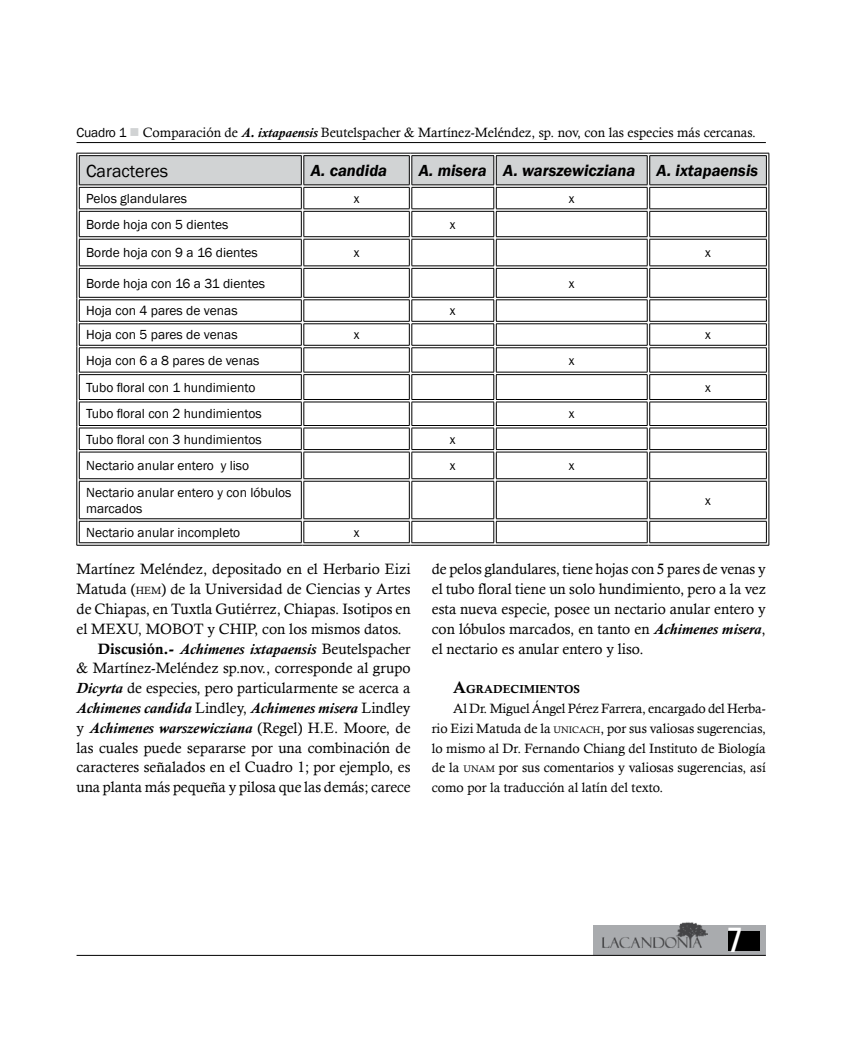
<style>
.page{position:relative;width:851px;height:1063px;background:#fff}
.page>*{position:absolute;margin:0;border:0;box-sizing:border-box;transform-origin:0 0}
.t1{font:condensed 34.5px "Univers";color:#fff}
.t2{font:18px "Franklin Gothic";color:#000}
.t3{font:italic 600 16.5px "Franklin Gothic";color:#000}
.t4{font:15px/19.8px "Calisto";color:#000;text-align:justify}
.t5{font:italic 700 15px "Calisto";color:#000}
.t6{font:13.5px/19.8px "Calisto";color:#000;text-align:justify}
.t7{font:13.5px/16.2px "Franklin Gothic";color:#000}
.t8{font:11.55px "Calis MT Bol";color:#000}
.s1{font-family:"Franklin Gothic"}
.s2{color:#d1d3d4}
.s3{font-weight:700;font-style:italic}
.s4{font-size:10.5px}
.s5{font-family:"Calis MT Bol";font-weight:400;font-style:normal}
.s6{font-weight:400;font-style:normal}
.s7{font-size:16.5px}
.s8{font-size:9.45px}
</style>
<div class="page">
<div style="left:592px;top:925px;width:173px;height:30px;background:#a9abae"></div>
<div style="left:728px;top:931px;width:31px;height:19px;background:#000"></div>
<hr style="left:76px;top:955px;width:689px;height:1px;background:#000">
<img style="left:602px;top:922px;width:105px;height:26px">
<svg style="left:77px;top:481px;width:2px;height:38px"></svg>
<hr style="left:76px;top:153px;width:226px;height:1px;background:#000">
<hr style="left:302px;top:153px;width:108px;height:1px;background:#000">
<hr style="left:410px;top:153px;width:85px;height:1px;background:#000">
<hr style="left:495px;top:153px;width:153px;height:1px;background:#000">
<hr style="left:648px;top:153px;width:121px;height:1px;background:#000">
<svg style="left:76px;top:154px;width:693px;height:326px"></svg>
<hr style="left:79px;top:478px;width:222px;height:1px;background:#000">
<hr style="left:79px;top:481px;width:222px;height:1px;background:#000">
<hr style="left:76px;top:480px;width:1px;height:40px;background:#000">
<hr style="left:79px;top:481px;width:1px;height:38px;background:#000">
<hr style="left:303px;top:478px;width:106px;height:1px;background:#000">
<hr style="left:303px;top:481px;width:106px;height:1px;background:#000">
<hr style="left:301px;top:481px;width:1px;height:38px;background:#000">
<hr style="left:303px;top:481px;width:1px;height:38px;background:#000">
<hr style="left:411px;top:478px;width:83px;height:1px;background:#000">
<hr style="left:411px;top:481px;width:83px;height:1px;background:#000">
<hr style="left:409px;top:481px;width:1px;height:38px;background:#000">
<hr style="left:411px;top:481px;width:1px;height:38px;background:#000">
<hr style="left:496px;top:478px;width:151px;height:1px;background:#000">
<hr style="left:496px;top:481px;width:151px;height:1px;background:#000">
<hr style="left:493px;top:481px;width:1px;height:38px;background:#000">
<hr style="left:496px;top:481px;width:1px;height:38px;background:#000">
<hr style="left:649px;top:478px;width:117px;height:1px;background:#000">
<hr style="left:649px;top:481px;width:117px;height:1px;background:#000">
<hr style="left:647px;top:481px;width:1px;height:38px;background:#000">
<hr style="left:649px;top:481px;width:1px;height:38px;background:#000">
<hr style="left:766px;top:481px;width:1px;height:38px;background:#000">
<hr style="left:768px;top:480px;width:1px;height:40px;background:#000">
<hr style="left:79px;top:519px;width:222px;height:1px;background:#000">
<hr style="left:79px;top:521px;width:222px;height:1px;background:#000">
<svg style="left:76px;top:520px;width:4px;height:25px"></svg>
<hr style="left:303px;top:519px;width:106px;height:1px;background:#000">
<hr style="left:303px;top:521px;width:106px;height:1px;background:#000">
<svg style="left:301px;top:522px;width:3px;height:21px"></svg>
<hr style="left:411px;top:519px;width:83px;height:1px;background:#000">
<hr style="left:411px;top:521px;width:83px;height:1px;background:#000">
<svg style="left:409px;top:522px;width:3px;height:21px"></svg>
<hr style="left:496px;top:519px;width:151px;height:1px;background:#000">
<hr style="left:496px;top:521px;width:151px;height:1px;background:#000">
<svg style="left:493px;top:522px;width:4px;height:21px"></svg>
<hr style="left:649px;top:519px;width:117px;height:1px;background:#000">
<hr style="left:649px;top:521px;width:117px;height:1px;background:#000">
<svg style="left:647px;top:522px;width:3px;height:21px"></svg>
<svg style="left:766px;top:520px;width:3px;height:25px"></svg>
<hr style="left:79px;top:542px;width:222px;height:1px;background:#000">
<hr style="left:76px;top:545px;width:226px;height:1px;background:#000">
<hr style="left:303px;top:542px;width:106px;height:1px;background:#000">
<hr style="left:302px;top:545px;width:108px;height:1px;background:#000">
<hr style="left:411px;top:542px;width:83px;height:1px;background:#000">
<hr style="left:410px;top:545px;width:85px;height:1px;background:#000">
<hr style="left:496px;top:542px;width:151px;height:1px;background:#000">
<hr style="left:495px;top:545px;width:153px;height:1px;background:#000">
<hr style="left:649px;top:542px;width:117px;height:1px;background:#000">
<hr style="left:648px;top:545px;width:121px;height:1px;background:#000">
<hr style="left:76px;top:142px;width:689px;height:1px;background:#000">
<p class="t6" style="left:77px;top:123px;width:681px"><span class="s1">Cuadro 1</span> <span class="s2">■</span> Comparación de <span class="s3">A. ixtapaensis</span> Beutelspacher &amp; Martínez-Meléndez, sp. nov, con las especies más cercanas.</p>
<p class="t2" style="left:86px;top:160px;width:84px">Caracteres</p>
<p class="t3" style="left:310px;top:161px;width:78px">A. candida</p>
<p class="t3" style="left:418px;top:161px;width:218px">A. misera A. warszewicziana</p>
<p class="t3" style="left:656px;top:161px;width:103px">A. ixtapaensis</p>
<p class="t7" style="left:86px;top:190px;width:102px">Pelos glandulares</p>
<p class="t7" style="left:353px;top:190px;width:7px">x</p>
<p class="t7" style="left:569px;top:190px;width:7px">x</p>
<p class="t7" style="left:86px;top:216px;width:144px">Borde hoja con 5 dientes</p>
<p class="t7" style="left:450px;top:216px;width:7px">x</p>
<p class="t7" style="left:86px;top:244px;width:173px">Borde hoja con 9 a 16 dientes</p>
<p class="t7" style="left:353px;top:244px;width:7px">x</p>
<p class="t7" style="left:705px;top:244px;width:7px">x</p>
<p class="t7" style="left:86px;top:275px;width:180px">Borde hoja con 16 a 31 dientes</p>
<p class="t7" style="left:569px;top:275px;width:7px">x</p>
<p class="t7" style="left:86px;top:302px;width:153px">Hoja con 4 pares de venas</p>
<p class="t7" style="left:450px;top:302px;width:7px">x</p>
<p class="t7" style="left:86px;top:326px;width:153px">Hoja con 5 pares de venas</p>
<p class="t7" style="left:353px;top:326px;width:7px">x</p>
<p class="t7" style="left:705px;top:326px;width:7px">x</p>
<p class="t7" style="left:86px;top:352px;width:175px">Hoja con 6 a 8 pares de venas</p>
<p class="t7" style="left:569px;top:352px;width:7px">x</p>
<p class="t7" style="left:86px;top:379px;width:171px">Tubo floral con 1 hundimiento</p>
<p class="t7" style="left:705px;top:379px;width:7px">x</p>
<p class="t7" style="left:86px;top:406px;width:177px">Tubo floral con 2 hundimientos</p>
<p class="t7" style="left:569px;top:406px;width:7px">x</p>
<p class="t7" style="left:86px;top:431px;width:177px">Tubo floral con 3 hundimientos</p>
<p class="t7" style="left:450px;top:431px;width:7px">x</p>
<p class="t7" style="left:86px;top:457px;width:164px">Nectario anular entero y liso</p>
<p class="t7" style="left:450px;top:457px;width:7px">x</p>
<p class="t7" style="left:569px;top:457px;width:7px">x</p>
<p class="t7" style="left:86px;top:484px;width:207px">Nectario anular entero y con lóbulos marcados</p>
<p class="t7" style="left:705px;top:492px;width:7px">x</p>
<p class="t7" style="left:86px;top:524px;width:156px">Nectario anular incompleto</p>
<p class="t7" style="left:353px;top:524px;width:7px">x</p>
<p class="t4" style="left:76px;top:559px;width:335px">Martínez Meléndez, depositado en el Herbario Eizi</p>
<p class="t4" style="left:76px;top:579px;width:335px">Matuda (<span class="s4">HEM</span>) de la Universidad de Ciencias y Artes</p>
<p class="t4" style="left:76px;top:599px;width:335px">de Chiapas, en Tuxtla Gutiérrez, Chiapas. Isotipos en</p>
<p class="t4" style="left:76px;top:619px;width:327px">el MEXU, MOBOT y CHIP, con los mismos datos.</p>
<p class="t5" style="left:98px;top:640px;width:314px"><span class="s5">Discusión.-</span> Achimenes ixtapaensis <span class="s6">Beutelspacher</span></p>
<p class="t4" style="left:76px;top:658px;width:335px">&amp; Martínez-Meléndez sp.nov., corresponde al grupo</p>
<p class="t4" style="left:76px;top:678px;width:335px"><span class="s3">Dicyrta</span> de especies, pero particularmente se acerca a</p>
<p class="t5" style="left:76px;top:699px;width:335px">Achimenes candida <span class="s6">Lindley,</span> Achimenes misera <span class="s6">Lindley</span></p>
<p class="t5" style="left:76px;top:719px;width:335px"><span class="s6">y</span> Achimenes warszewicziana <span class="s6">(Regel) H.E. Moore, de</span></p>
<p class="t4" style="left:76px;top:738px;width:335px">las cuales puede separarse por una combinación de</p>
<p class="t4" style="left:76px;top:757px;width:335px">caracteres señalados en el Cuadro 1; por ejemplo, es</p>
<p class="t4" style="left:76px;top:777px;width:335px">una planta más pequeña y pilosa que las demás; carece</p>
<p class="t4" style="left:432px;top:559px;width:335px">de pelos glandulares, tiene hojas con 5 pares de venas y el tubo floral tiene un solo hundimiento, pero a la vez esta nueva especie, posee un nectario anular entero y con lóbulos marcados, en tanto en <span class="s3">Achimenes misera</span>, el nectario es anular entero y liso.</p>
<p class="t8" style="left:453px;top:685px;width:128px"><span class="s7">A</span>GRADECIMIENTOS</p>
<p class="t6" style="left:432px;top:698px;width:335px;text-indent:21px">Al Dr. Miguel Ángel Pérez Farrera, encargado del Herba&shy;rio Eizi Matuda de la <span class="s8">UNICACH</span>, por sus valiosas sugerencias, lo mismo al Dr. Fernando Chiang del Instituto de Biología de la <span class="s8">UNAM</span> por sus comentarios y valiosas sugerencias, así como por la traducción al latín del texto.</p>
<h1 class="t1" style="left:727px;top:918px;width:17px">7</h1>
</div>
